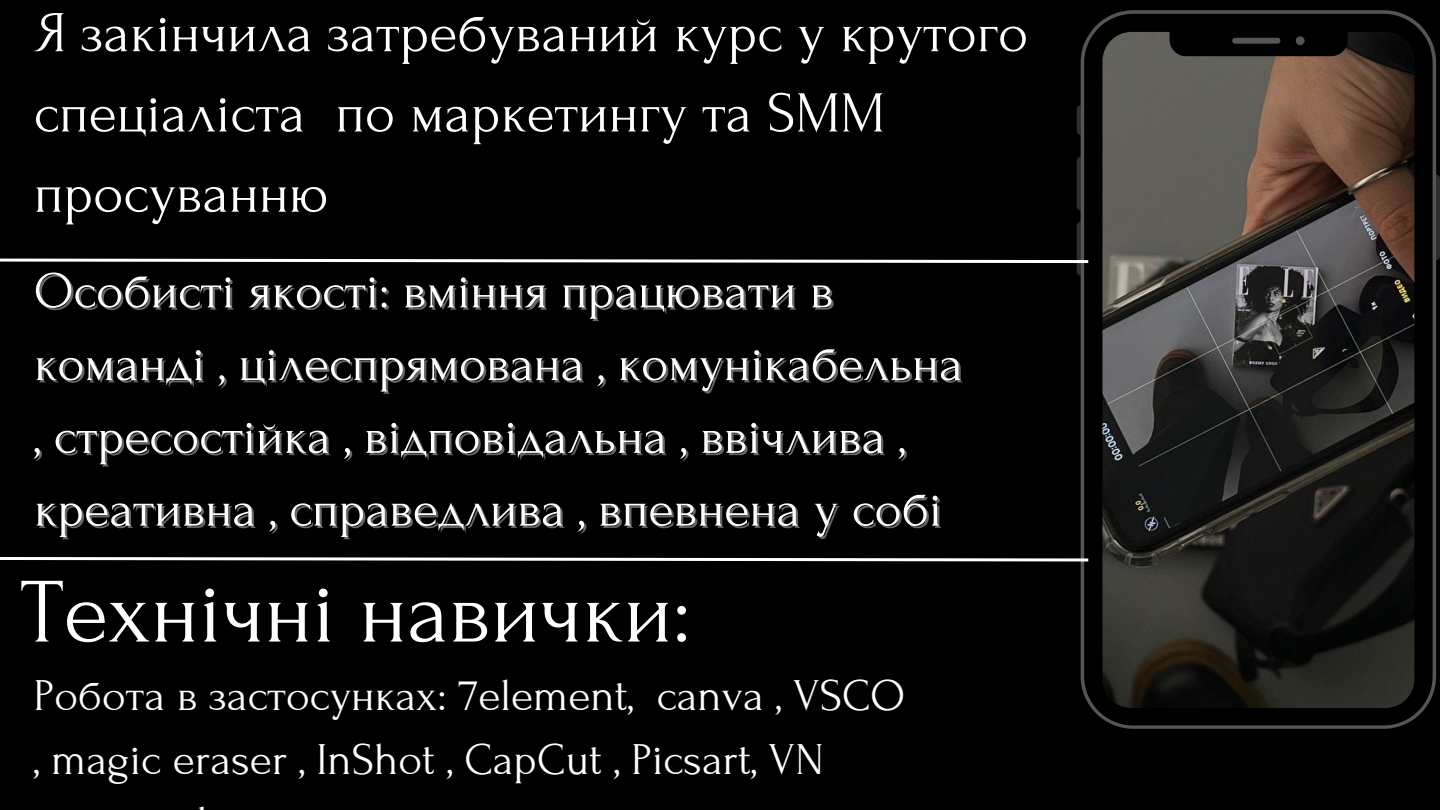
<style>
.page{position:relative;width:1440px;height:810px;background:#000}
.page>*{position:absolute;margin:0;border:0;box-sizing:border-box;transform-origin:0 0}
.t1{font:92px "Forum";color:#fff}
.t2{font:57.8px/80.2px "Forum";color:#fff}
.t3{font:52px/72.8px "Forum";color:#fff}
.t4{font:45.5px/63.7px "Forum";color:#fff}
</style>
<div class="page">
<svg style="left:1077px;top:105px;width:4px;height:30px"></svg>
<svg style="left:1077px;top:157px;width:4px;height:53px"></svg>
<svg style="left:1436px;top:175px;width:4px;height:85px"></svg>
<svg style="left:1081px;top:10px;width:355px;height:719px"></svg>
<svg style="left:0;top:222px;width:1091px;height:53px"></svg>
<svg style="left:0;top:555px;width:1091px;height:8px"></svg>
<p class="t2" style="left:34px;top:-6px;width:996px">Я закінчила затребуваний курс у крутого спеціаліста по маркетингу та SMM просуванню</p>
<p class="t3" style="left:34px;top:255px;width:930px">Особисті якості: вміння працювати в команді , цілеспрямована , комунікабельна , стресостійка , відповідальна , ввічлива , креативна , справедлива , впевнена у собі</p>
<p class="t1" style="left:21px;top:563px;width:672px">Технічні навички:</p>
<p class="t4" style="left:34px;top:664px;width:873px">Робота в застосунках: 7element, canva , VSCO , magic eraser , InShot , CapCut , Picsart, VN</p>
</div>
